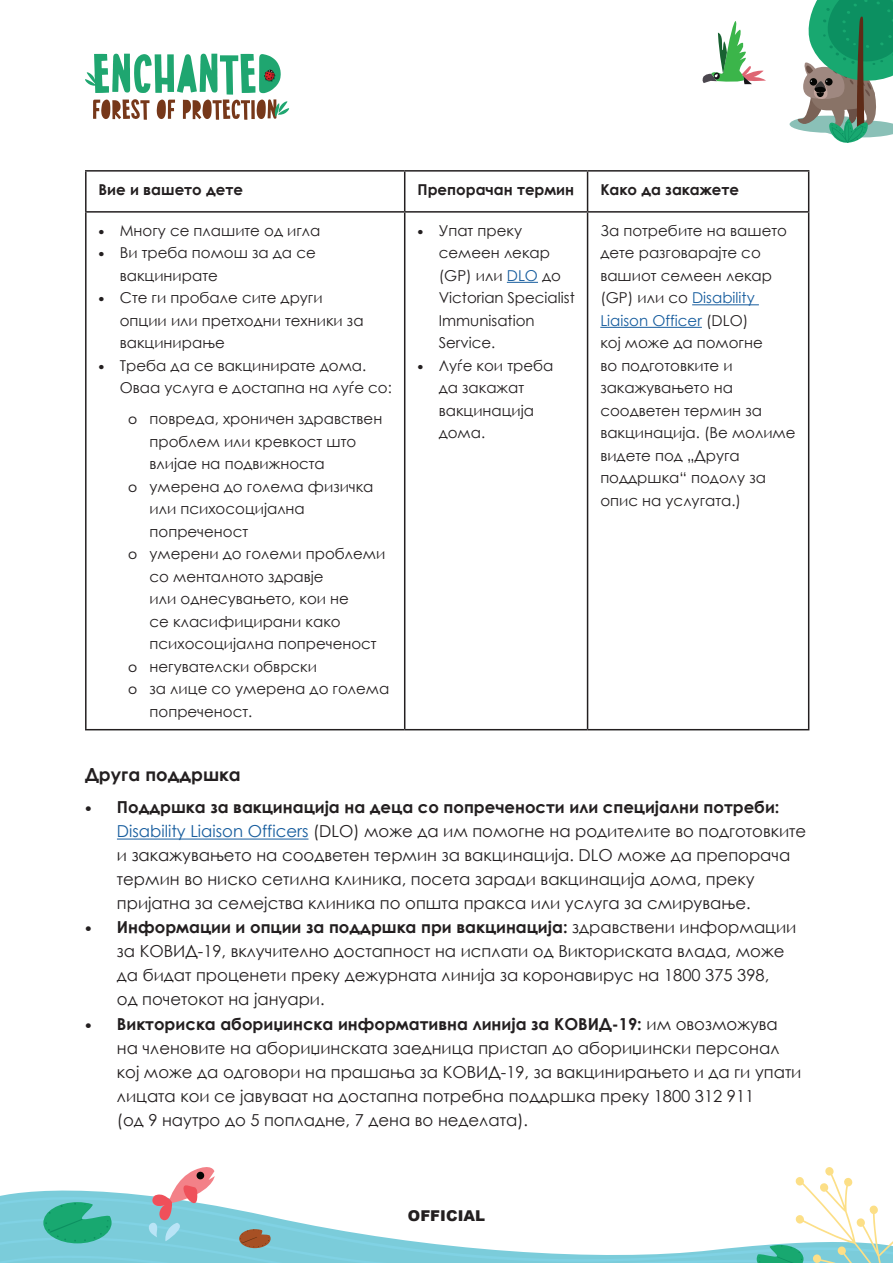
<style>
.page{position:relative;width:893px;height:1263px;background:#fff}
.page>*{position:absolute;margin:0;border:0;box-sizing:border-box;transform-origin:0 0}
.t1{font:700 18px "Century Gothic";color:#231f20}
.t2{font:16.5px/24px "Century Gothic";color:#231f20}
.Table_body{font:15px/22.5px "Century Gothic";color:#231f20}
.Table_header{font:700 15px "Century Gothic";color:#231f20}
.t3{font:900 15px "Arial";color:#231f20}
.s1{font-family:"VIC"}
.s2{color:#175d9e}
.s3{font-weight:700}
</style>
<div class="page">
<div style="left:790px;top:116px;width:78px;height:17px;background:#8ac0b7;border-radius:50%"></div>
<svg style="left:0;top:1167px;width:893px;height:96px"></svg>
<svg style="left:85px;top:54px;width:204px;height:66px"></svg>
<svg style="left:797px;top:0;width:96px;height:143px"></svg>
<svg style="left:702px;top:21px;width:64px;height:63px"></svg>
<hr style="left:117px;top:838px;width:191px;height:1px;background:#175d9e">
<hr style="left:85px;top:170px;width:320px;height:2px;background:#231f20">
<hr style="left:85px;top:172px;width:2px;height:39px;background:#231f20">
<hr style="left:405px;top:170px;width:183px;height:2px;background:#231f20">
<hr style="left:404px;top:172px;width:1px;height:39px;background:#231f20">
<hr style="left:588px;top:170px;width:221px;height:2px;background:#231f20">
<hr style="left:587px;top:172px;width:1px;height:39px;background:#231f20">
<hr style="left:808px;top:172px;width:1px;height:39px;background:#231f20">
<hr style="left:85px;top:211px;width:320px;height:2px;background:#231f20">
<hr style="left:85px;top:213px;width:2px;height:516px;background:#231f20">
<hr style="left:405px;top:211px;width:183px;height:2px;background:#231f20">
<hr style="left:404px;top:213px;width:1px;height:516px;background:#231f20">
<hr style="left:588px;top:211px;width:221px;height:2px;background:#231f20">
<hr style="left:587px;top:213px;width:1px;height:516px;background:#231f20">
<hr style="left:808px;top:213px;width:1px;height:516px;background:#231f20">
<hr style="left:85px;top:729px;width:320px;height:1px;background:#231f20">
<hr style="left:405px;top:729px;width:183px;height:1px;background:#231f20">
<hr style="left:588px;top:729px;width:221px;height:1px;background:#231f20">
<hr style="left:507px;top:282px;width:31px;height:1px;background:#175d9e">
<hr style="left:692px;top:304px;width:67px;height:1px;background:#175d9e">
<hr style="left:600px;top:327px;width:102px;height:1px;background:#175d9e">
<p class="Table_header" style="left:99px;top:178px;width:146px">Вие и вашето дете</p>
<p class="Table_header" style="left:417px;top:178px;width:158px">Препорачан термин</p>
<p class="Table_header" style="left:600px;top:178px;width:140px">Како да закажете</p>
<p class="Table_body" style="left:99px;top:219px;width:223px"><span class="s1">•</span> Многу се плашите од игла</p>
<p class="Table_body" style="left:120px;top:241px;width:197px;text-indent:-21px"><span class="s1">•</span> Ви треба помош за да се вакцинирате</p>
<p class="Table_body" style="left:120px;top:286px;width:245px;text-indent:-21px"><span class="s1">•</span> Сте ги пробале сите други опции или претходни техники за вакцинирање</p>
<p class="Table_body" style="left:120px;top:354px;width:274px;text-indent:-21px"><span class="s1">•</span> Треба да се вакцинирате дома.<br>Оваа услуга е достапна на луѓе со:</p>
<p class="Table_body" style="left:150px;top:407px;width:234px;text-indent:-21px"><span class="s1">o</span> повреда, хроничен здравствен проблем или кревкост што влијае на подвижноста</p>
<p class="Table_body" style="left:150px;top:475px;width:225px;text-indent:-21px"><span class="s1">o</span> умерена до голема физичка или психосоцијална попреченост</p>
<p class="Table_body" style="left:150px;top:542px;width:237px;text-indent:-21px"><span class="s1">o</span> умерени до големи проблеми со менталното здравје<br>или однесувањето, кои не<br>се класифицирани како психосоцијална попреченост</p>
<p class="Table_body" style="left:128px;top:655px;width:190px"><span class="s1">o</span> негувателски обврски</p>
<p class="Table_body" style="left:150px;top:677px;width:241px;text-indent:-21px"><span class="s1">o</span> за лице со умерена до голема попреченост.</p>
<p class="Table_body" style="left:600px;top:219px;width:197px">За потребите на вашето дете разговарајте со вашиот семеен лекар (GP) или со <span class="s2">Disability<br>Liaison Officer</span> (DLO)<br>кој може да помогне<br>во подготовките и закажувањето на соодветен термин за вакцинација. (Ве молиме видете под „Друга поддршка“ подолу за опис на услугата.)</p>
<p class="Table_body" style="left:439px;top:219px;width:138px;text-indent:-21px"><span class="s1">•</span> Упат преку семеен лекар (GP) или <span class="s2">DLO</span> до<br>Victorian Specialist<br>Immunisation<br>Service.</p>
<p class="Table_body" style="left:439px;top:354px;width:116px;text-indent:-21px"><span class="s1">•</span> Луѓе кои треба да закажат вакцинација дома.</p>
<p class="t1" style="left:85px;top:761px;width:157px">Друга поддршка</p>
<p class="t2" style="left:117px;top:795px;width:691px;text-indent:-32px"><span class="s1">•</span> <span class="s3">Поддршка за вакцинација на деца со попречености или специјални потреби:<br></span><span class="s2">Disability Liaison Officers</span> (DLO) може да им помогне на родителите во подготовките и закажувањето на соодветен термин за вакцинација. DLO може да препорача термин во ниско сетилна клиника, посета заради вакцинација дома, преку пријатна за семејства клиника по општа пракса или услуга за смирување.</p>
<p class="t2" style="left:117px;top:915px;width:681px;text-indent:-32px"><span class="s1">•</span> <span class="s3">Информации и опции за поддршка при вакцинација:</span> здравствени информации за КОВИД-19, вклучително достапност на исплати од Викториската влада, може да бидат проценети преку дежурната линија за коронавирус на 1800 375 398,<br>од почетокот на јануари.</p>
<p class="t2" style="left:117px;top:1011px;width:686px;text-indent:-32px"><span class="s1">•</span> <span class="s3">Викториска абориџинска информативна линија за КОВИД-19:</span> им овозможува на членовите на абориџинската заедница пристап до абориџински персонал кој може да одговори на прашања за КОВИД-19, за вакцинирањето и да ги упати лицата кои се јавуваат на достапна потребна поддршка преку 1800 312 911<br>(од 9 наутро до 5 попладне, 7 дена во неделата).</p>
<p class="t3" style="left:408px;top:1204px;width:79px">OFFICIAL</p>
</div>
